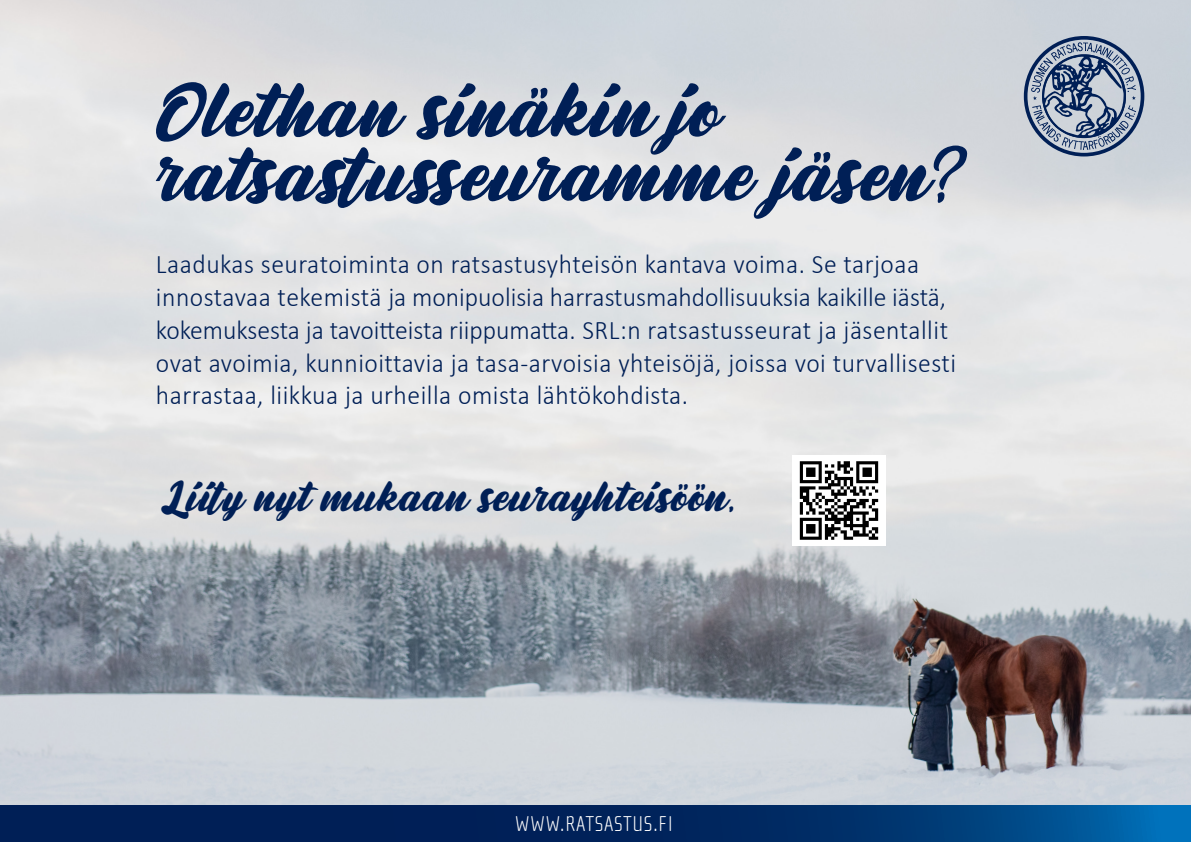
<style>
.page{position:relative;width:1191px;height:842px;background:#fff}
.page>*{position:absolute;margin:0;border:0;box-sizing:border-box;transform-origin:0 0}
.otsikk_iso{font:75.7px/64.1px "Brigest Script";letter-spacing:.02em;color:#001f56}
.otsikk_iso-2{font:41.8px "Brigest Script";letter-spacing:.02em;color:#001f56}
.t1{font:300 26.9px/32.9px "Calibri";letter-spacing:.015em;color:#001f56;scale:.95 1}
.V{font:100 22px "Cholla Sans";letter-spacing:.04em;color:#fff}
</style>
<div class="page">
<img style="left:0;top:0;width:1191px;height:806px">
<svg style="left:0;top:806px;width:1191px;height:36px;background:#002e68"></svg>
<img style="left:792px;top:456px;width:93px;height:89px">
<svg style="left:1023px;top:36px;width:121px;height:120px;background:#8a98ae"></svg>
<p class="otsikk_iso" style="left:156px;top:84px;width:814px">Olethan sinäkin jo ratsastusseuramme jäsen?</p>
<p class="t1" style="left:156px;top:246px;width:844px">Laadukas seuratoiminta on ratsastusyhteisön kantava voima. Se tarjoaa innostavaa tekemistä ja monipuolisia harrastusmahdollisuuksia kaikille iästä, kokemuksesta ja tavoitteista riippumatta. SRL:n ratsastusseurat ja jäsentallit ovat avoimia, kunnioittavia ja tasa-arvoisia yhteisöjä, joissa voi turvallisesti harrastaa, liikkua ja urheilla omista lähtökohdista.</p>
<p class="otsikk_iso-2" style="left:161px;top:471px;width:574px">Liity nyt mukaan seurayhteisöön.</p>
<p class="V" style="left:515px;top:811px;width:160px">WWW.RATSASTUS.FI</p>
</div>
